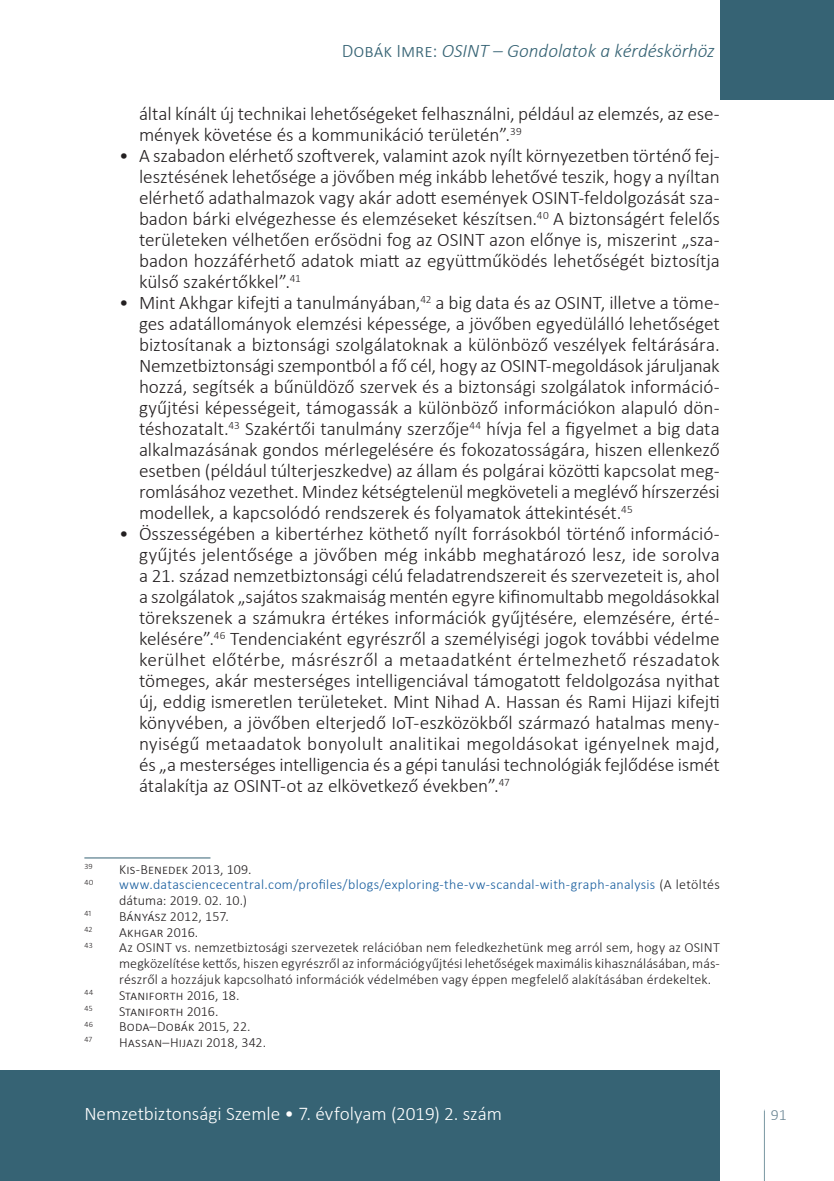
<style>
.page{position:relative;width:834px;height:1181px;background:#fff}
.page>*{position:absolute;margin:0;border:0;box-sizing:border-box;transform-origin:0 0}
.t1{font:300 19.25px/21px "Calibri";letter-spacing:-.005em;color:#231f20;text-align:justify}
.t2{font:300 19.25px "Calibri";letter-spacing:-.005em;color:#fff}
.t3{font:italic 300 19.25px "Calibri";letter-spacing:-.005em;color:#366374}
.t4{font:300 15.75px "Calibri";color:#6c8694}
.Footnote_text{font:300 14px/15.8px "Calibri";letter-spacing:.01em;color:#231f20;text-align:justify}
.Footnote_text-2{font:300 14px/15.8px "Calibri";letter-spacing:.02em;color:#175d9e}
.Footnote_text-3{font:300 8.22px "Calibri";letter-spacing:.015em;color:#231f20}
.s1{font-style:normal}
.s2{color:#231f20}
</style>
<div class="page">
<svg style="left:763px;top:1109px;width:2px;height:72px"></svg>
<div style="left:0;top:1070px;width:719px;height:111px;background:#366374"></div>
<div style="left:719px;top:0;width:114px;height:99px;background:#366374"></div>
<hr style="left:84px;top:857px;width:126px;height:1px;background:#366374">
<p class="t3" style="left:342px;top:39px;width:374px"><span class="s1">Dobák Imre:</span> OSINT – Gondolatok a kérdéskörhöz</p>
<p class="t1" style="left:139px;top:103px;width:582px">által kínált új technikai lehetőségeket felhasználni, például az elemzés, az ese&shy;mények követése és a kommunikáció területén”.<sup>39</sup></p>
<p class="t1" style="left:139px;top:145px;width:582px;text-indent:-20px">• A szabadon elérhető szoftverek, valamint azok nyílt környezetben történő fej&shy;lesztésének lehetősége a jövőben még inkább lehetővé teszik, hogy a nyíltan elérhető adathalmazok vagy akár adott események OSINT-feldolgozását sza&shy;badon bárki elvégezhesse és elemzéseket készítsen.<sup>40</sup> A biztonságért felelős területeken vélhetően erősödni fog az OSINT azon előnye is, miszerint „sza&shy;badon hozzáférhető adatok miatt az együttműködés lehetőségét biztosítja külső szakértőkkel”.<sup>41</sup></p>
<p class="t1" style="left:139px;top:292px;width:582px;text-indent:-20px">• Mint Akhgar kifejti a tanulmányában,<sup>42</sup> a big data és az OSINT, illetve a töme&shy;ges adatállományok elemzési képessége, a jövőben egyedülálló lehetőséget biztosítanak a biztonsági szolgálatoknak a különböző veszélyek feltárására.<br>Nemzetbiztonsági szempontból a fő cél, hogy az OSINT-megoldások járuljanak hozzá, segítsék a bűnüldöző szervek és a biztonsági szolgálatok információ&shy;gyűjtési képességeit, támogassák a különböző információkon alapuló dön&shy;téshozatalt.<sup>43</sup> Szakértői tanulmány szerzője<sup>44</sup> hívja fel a figyelmet a big data alkalmazásának gondos mérlegelésére és fokozatosságára, hiszen ellenkező esetben (például túlterjeszkedve) az állam és polgárai közötti kapcsolat meg&shy;romlásához vezethet. Mindez kétségtelenül megköveteli a meglévő hírszerzési modellek, a kapcsolódó rendszerek és folyamatok áttekintését.<sup>45</sup></p>
<p class="t1" style="left:139px;top:523px;width:582px;text-indent:-20px">• Összességében a kibertérhez köthető nyílt forrásokból történő információ&shy;gyűjtés jelentősége a jövőben még inkább meghatározó lesz, ide sorolva a 21. század nemzetbiztonsági célú feladatrendszereit és szervezeteit is, ahol a szolgálatok „sajátos szakmaiság mentén egyre kifinomultabb megoldásokkal törekszenek a számukra értékes információk gyűjtésére, elemzésére, érté&shy;kelésére”.<sup>46</sup> Tendenciaként egyrészről a személyiségi jogok további védelme kerülhet előtérbe, másrészről a metaadatként értelmezhető részadatok tömeges, akár mesterséges intelligenciával támogatott feldolgozása nyithat új, eddig ismeretlen területeket. Mint Nihad A. Hassan és Rami Hijazi kifejti könyvében, a jövőben elterjedő IoT-eszközökből származó hatalmas men - nyiségű metaadatok bonyolult analitikai megoldásokat igényelnek majd, és „a mesterséges intelligencia és a gépi tanulási technológiák fejlődése ismét átalakítja az OSINT-ot az elkövetkező években”.<sup>47</sup></p>
<p class="Footnote_text-3" style="left:84px;top:861px;width:10px">39</p>
<p class="Footnote_text" style="left:119px;top:861px;width:134px">Kis-Benedek 2013, 109.</p>
<p class="Footnote_text-3" style="left:84px;top:877px;width:11px">40</p>
<p class="Footnote_text-2" style="left:119px;top:877px;width:602px">www.datasciencecentral.com/profiles/blogs/exploring-the-vw-scandal-with-graph-analysis <span class="s2">(A letöltés dátuma: 2019. 02. 10.)</span></p>
<p class="Footnote_text-3" style="left:84px;top:908px;width:8px">41</p>
<p class="Footnote_text" style="left:119px;top:908px;width:111px">Bányász 2012, 157.</p>
<p class="Footnote_text-3" style="left:84px;top:924px;width:10px">42</p>
<p class="Footnote_text" style="left:119px;top:924px;width:81px">Akhgar 2016.</p>
<p class="Footnote_text-3" style="left:84px;top:940px;width:10px">43</p>
<p class="Footnote_text" style="left:119px;top:940px;width:602px">Az OSINT vs. nemzetbiztosági szervezetek relációban nem feledkezhetünk meg arról sem, hogy az OSINT megközelítése kettős, hiszen egyrészről az információgyűjtési lehetőségek maximális kihasználásában, más&shy;részről a hozzájuk kapcsolható információk védelmében vagy éppen megfelelő alakításában érdekeltek.</p>
<p class="Footnote_text-3" style="left:84px;top:987px;width:10px">44</p>
<p class="Footnote_text" style="left:119px;top:987px;width:122px">Staniforth 2016, 18.</p>
<p class="Footnote_text-3" style="left:84px;top:1003px;width:10px">45</p>
<p class="Footnote_text" style="left:119px;top:1003px;width:101px">Staniforth 2016.</p>
<p class="Footnote_text-3" style="left:84px;top:1018px;width:10px">46</p>
<p class="Footnote_text" style="left:119px;top:1018px;width:133px">Boda–Dobák 2015, 22.</p>
<p class="Footnote_text-3" style="left:84px;top:1034px;width:9px">47</p>
<p class="Footnote_text" style="left:119px;top:1034px;width:148px">Hassan–Hijazi 2018, 342.</p>
<p class="t2" style="left:84px;top:1102px;width:419px">Nemzetbiztonsági Szemle • 7. évfolyam (2019) 2. szám</p>
<p class="t4" style="left:770px;top:1105px;width:17px">91</p>
</div>
